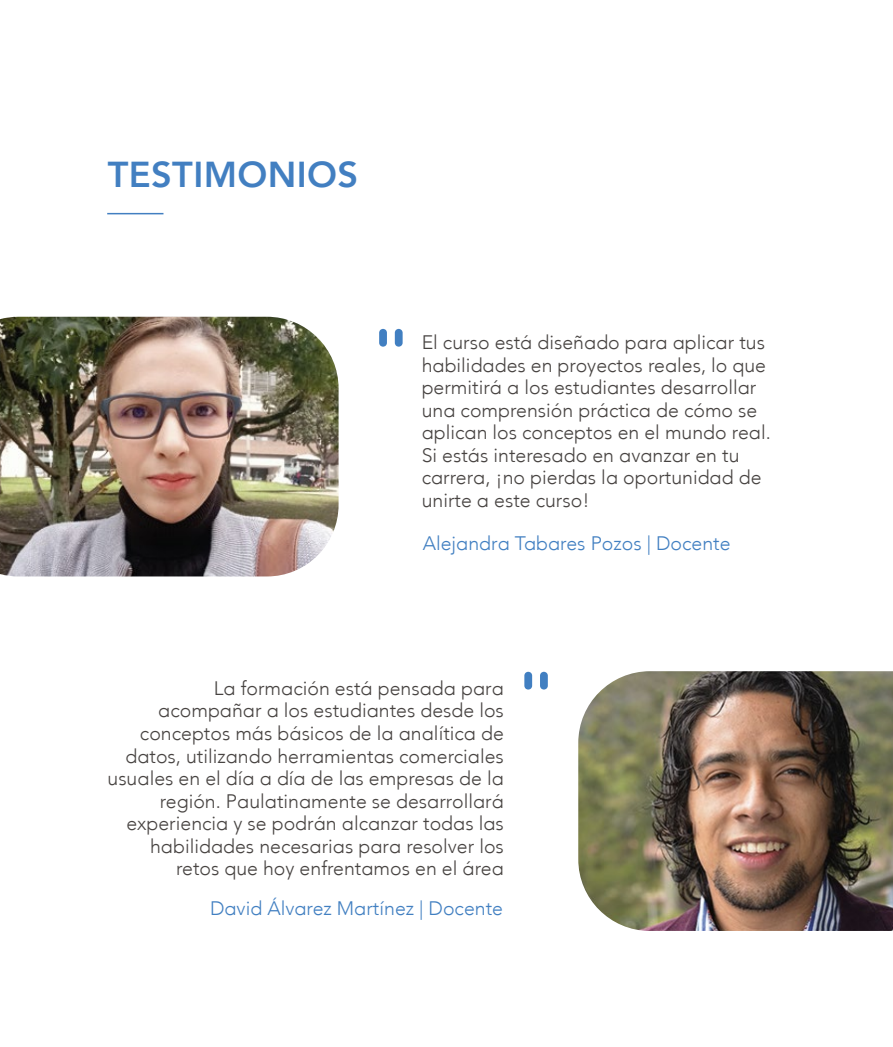
<style>
.page{position:relative;width:893px;height:1047px;background:#fff}
.page>*{position:absolute;margin:0;border:0;box-sizing:border-box;transform-origin:0 0}
.t1{font:86.55px "UTEC Gruesa";color:#417fc1}
.t2{font:800 36px "UTE Ctxt";letter-spacing:.01em;color:#427fc1}
.t3{font:300 19.5px/22.5px "UTE Ctxt";color:#474341}
.t4{font:300 19.5px "UTE Ctxt";color:#417fc1}
</style>
<div class="page">
<hr style="left:107px;top:213px;width:56px;height:1px;background:#427fc1">
<img style="left:0;top:317px;width:339px;height:259px">
<img style="left:578px;top:671px;width:315px;height:260px">
<h2 class="t2" style="left:108px;top:154px;width:252px">TESTIMONIOS</h2>
<h1 class="t1" style="left:374px;top:311px;width:35px">"</h1>
<p class="t3" style="left:422px;top:331px;width:351px">El curso está diseñado para aplicar tus habilidades en proyectos reales, lo que permitirá a los estudiantes desarrollar una comprensión práctica de cómo se aplican los conceptos en el mundo real.<br>Si estás interesado en avanzar en tu carrera, ¡no pierdas la oportunidad de unirte a este curso!</p>
<p class="t4" style="left:423px;top:532px;width:309px">Alejandra Tabares Pozos | Docente</p>
<p class="t3" style="left:107px;top:677px;width:398px;text-align:right">La formación está pensada para acompañar a los estudiantes desde los conceptos más básicos de la analítica de datos, utilizando herramientas comerciales usuales en el día a día de las empresas de la región. Paulatinamente se desarrollará experiencia y se podrán alcanzar todas las habilidades necesarias para resolver los retos que hoy enfrentamos en el área</p>
<h1 class="t1" style="left:519px;top:654px;width:35px">"</h1>
<p class="t4" style="left:210px;top:896px;width:295px">David Álvarez Martínez | Docente</p>
</div>
